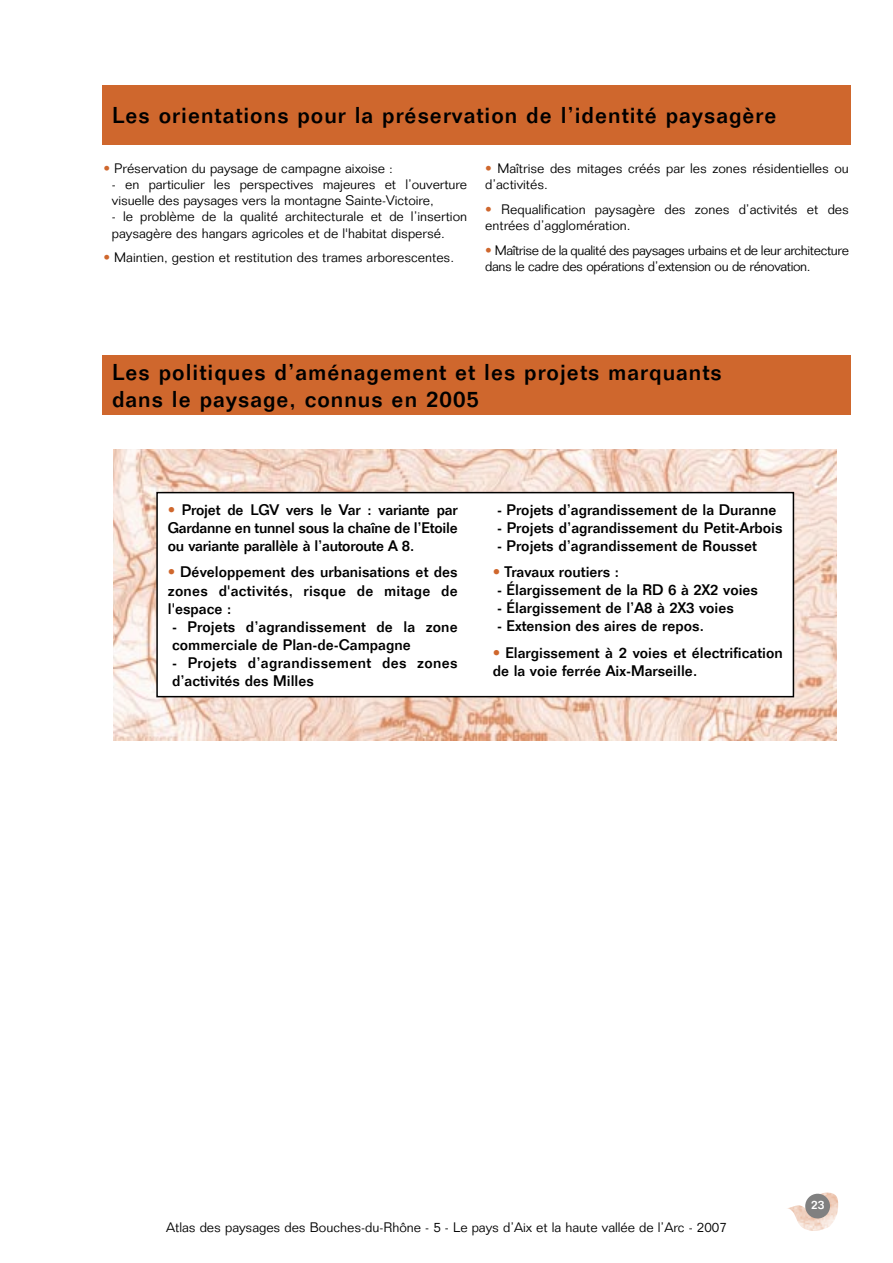
<style>
.page{position:relative;width:893px;height:1263px;background:#fff}
.page>*{position:absolute;margin:0;border:0;box-sizing:border-box;transform-origin:0 0}
.t1{font:500 22.5px/27px "Folio";letter-spacing:.045em;color:#000}
.t2{font:500 15px/18.1px "Folio";color:#000;text-align:justify}
.t3{font:500 15px/18px "Folio";letter-spacing:.02em;color:#000}
.t4{font:300 13.5px/16.2px "Folio";color:#000}
.t5{font:300 13.5px/16.2px "Folio";letter-spacing:-.03em;color:#000}
.t6{font:500 12px "Folio";color:#fff}
.s1{color:#cf672d}
</style>
<div class="page">
<img style="left:787px;top:1192px;width:51px;height:39px">
<div style="left:805px;top:1194px;width:25px;height:24px;background:#808080;border-radius:50%"></div>
<div style="left:102px;top:85px;width:748px;height:60px;background:#cf672d"></div>
<img style="left:114px;top:449px;width:723px;height:291px">
<div style="left:157px;top:493px;width:636px;height:204px;background:#fff"></div>
<div style="left:156px;top:492px;width:638px;height:205px;border:2px solid #000"></div>
<div style="left:102px;top:356px;width:748px;height:59px;background:#cf672d"></div>
<h1 class="t1" style="left:112px;top:103px;width:666px">Les orientations pour la préservation de l’identité paysagère</h1>
<p class="t4" style="left:103px;top:161px;width:291px"><span class="s1">•</span> Préservation du paysage de campagne aixoise :</p>
<p class="t4" style="left:112px;top:178px;width:357px">- en particulier les perspectives majeures et l’ouverture visuelle des paysages vers la montagne Sainte-Victoire,</p>
<p class="t4" style="left:112px;top:210px;width:357px">- le problème de la qualité architecturale et de l’insertion paysagère des hangars agricoles et de l'habitat dispersé.</p>
<p class="t4" style="left:103px;top:251px;width:352px"><span class="s1">•</span> Maintien, gestion et restitution des trames arborescentes.</p>
<p class="t4" style="left:485px;top:161px;width:365px"><span class="s1">•</span> Maîtrise des mitages créés par les zones résidentielles ou d’activités.</p>
<p class="t4" style="left:485px;top:202px;width:365px"><span class="s1">•</span> Requalification paysagère des zones d’activités et des entrées d’agglomération.</p>
<p class="t5" style="left:485px;top:243px;width:365px"><span class="s1">•</span> Maîtrise de la qualité des paysages urbains et de leur architecture dans le cadre des opérations d’extension ou de rénovation.</p>
<h1 class="t1" style="left:112px;top:361px;width:611px">Les politiques d’aménagement et les projets marquants dans le paysage, connus en 2005</h1>
<p class="t2" style="left:168px;top:502px;width:291px"><span class="s1">•</span> Projet de LGV vers le Var : variante par Gardanne en tunnel sous la chaîne de l’Etoile ou variante parallèle à l’autoroute A 8.</p>
<p class="t2" style="left:168px;top:564px;width:291px"><span class="s1">•</span> Développement des urbanisations et des zones d'activités, risque de mitage de l'espace :</p>
<p class="t2" style="left:172px;top:619px;width:287px">- Projets d’agrandissement de la zone commerciale de Plan-de-Campagne</p>
<p class="t3" style="left:172px;top:655px;width:287px">- Projets d’agrandissement des zones d’activités des Milles</p>
<p class="t2" style="left:497px;top:502px;width:281px">- Projets d’agrandissement de la Duranne</p>
<p class="t2" style="left:497px;top:520px;width:287px">- Projets d’agrandissement du Petit-Arbois</p>
<p class="t2" style="left:497px;top:538px;width:261px">- Projets d’agrandissement de Rousset</p>
<p class="t2" style="left:493px;top:564px;width:128px"><span class="s1">•</span> Travaux routiers :</p>
<p class="t2" style="left:497px;top:582px;width:263px">- Élargissement de la RD 6 à 2X2 voies</p>
<p class="t2" style="left:497px;top:600px;width:238px">- Élargissement de l’A8 à 2X3 voies</p>
<p class="t2" style="left:497px;top:618px;width:208px">- Extension des aires de repos.</p>
<p class="t2" style="left:493px;top:645px;width:291px"><span class="s1">•</span> Elargissement à 2 voies et électrification de la voie ferrée Aix-Marseille.</p>
<p class="t4" style="left:166px;top:1220px;width:562px">Atlas des paysages des Bouches-du-Rhône - 5 - Le pays d’Aix et la haute vallée de l’Arc - 2007</p>
<p class="t6" style="left:811px;top:1201px;width:15px">23</p>
</div>
